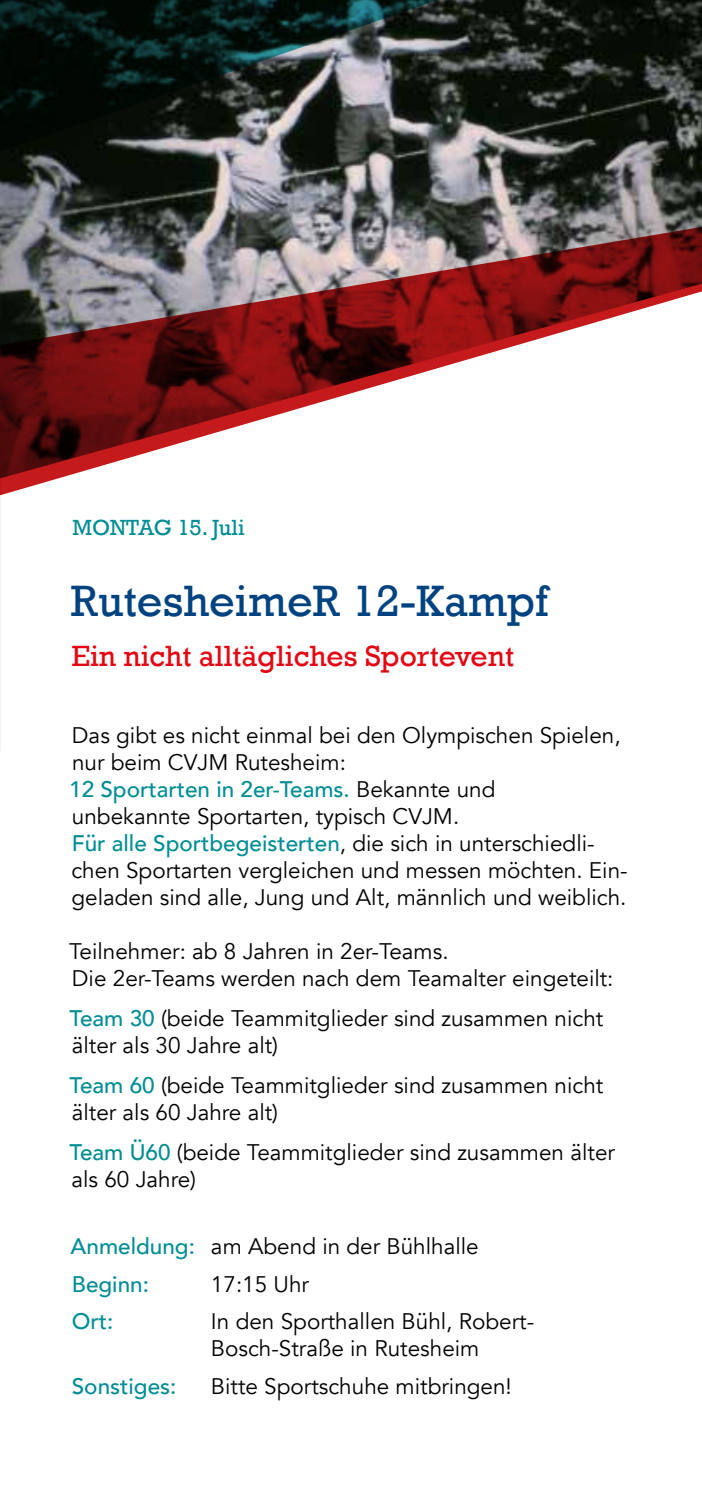
<style>
.page{position:relative;width:702px;height:1489px;background:#fff}
.page>*{position:absolute;margin:0;border:0;box-sizing:border-box;transform-origin:0 0}
.t1{font:45px "Rockwell";color:#004380}
.t2{font:30px "Rockwell";color:#e30613}
.t3{font:22.5px/27px "Avenir";color:#000}
.t4{font:500 22.5px "Avenir";color:#008d94}
.t5{font:22.5px "Rockwell";color:#008d94}
.s1{font-weight:500;color:#008d94}
</style>
<div class="page">
<img style="left:0;top:336px;width:1px;height:415px">
<hr style="left:701px;top:0;width:1px;height:1488px;background:#afdff9">
<img style="left:0;top:0;width:702px;height:227px">
<svg style="left:0;top:227px;width:702px;height:268px"></svg>
<svg style="left:0;top:0;width:653px;height:152px;background:#262e2a"></svg>
<svg style="left:701px;top:870px;width:1px;height:618px"></svg>
<p class="t5" style="left:72px;top:514px;width:174px">MONTAG 15. Juli</p>
<h1 class="t1" style="left:71px;top:575px;width:479px">RutesheimeR 12-Kampf</h1>
<h2 class="t2" style="left:71px;top:638px;width:444px">Ein nicht alltägliches Sportevent</h2>
<p class="t3" style="left:69px;top:722px;width:560px">Das gibt es nicht einmal bei den Olympischen Spielen, nur beim CVJM Rutesheim:<br><span class="s1">12 Sportarten in 2er-Teams.</span> Bekannte und<br>unbekannte Sportarten, typisch CVJM.<br><span class="s1">Für alle Sportbegeisterten</span>, die sich in unterschiedli&shy;chen Sportarten vergleichen und messen möchten. Ein&shy;geladen sind alle, Jung und Alt, männlich und weiblich.</p>
<p class="t3" style="left:69px;top:938px;width:546px">Teilnehmer: ab 8 Jahren in 2er-Teams.<br>Die 2er-Teams werden nach dem Teamalter eingeteilt:</p>
<p class="t3" style="left:70px;top:1005px;width:535px"><span class="s1">Team 30</span> (beide Teammitglieder sind zusammen nicht älter als 30 Jahre alt)</p>
<p class="t3" style="left:70px;top:1072px;width:535px"><span class="s1">Team 60</span> (beide Teammitglieder sind zusammen nicht älter als 60 Jahre alt)</p>
<p class="t3" style="left:70px;top:1139px;width:547px"><span class="s1">Team Ü60</span> (beide Teammitglieder sind zusammen älter als 60 Jahre)</p>
<p class="t3" style="left:71px;top:1228px;width:409px;line-height:37.5px"><span class="s1">Anmeldung:</span> am Abend in der Bühlhalle<br><span class="s1">Beginn:</span></p>
<p class="t3" style="left:211px;top:1270px;width:99px">17:15 Uhr</p>
<p class="t4" style="left:72px;top:1301px;width:43px">Ort:</p>
<p class="t3" style="left:211px;top:1308px;width:325px">In den Sporthallen Bühl, Robert-<br>Bosch-Straße in Rutesheim</p>
<p class="t4" style="left:72px;top:1366px;width:106px">Sonstiges:</p>
<p class="t3" style="left:211px;top:1372px;width:302px">Bitte Sportschuhe mitbringen!</p>
</div>
